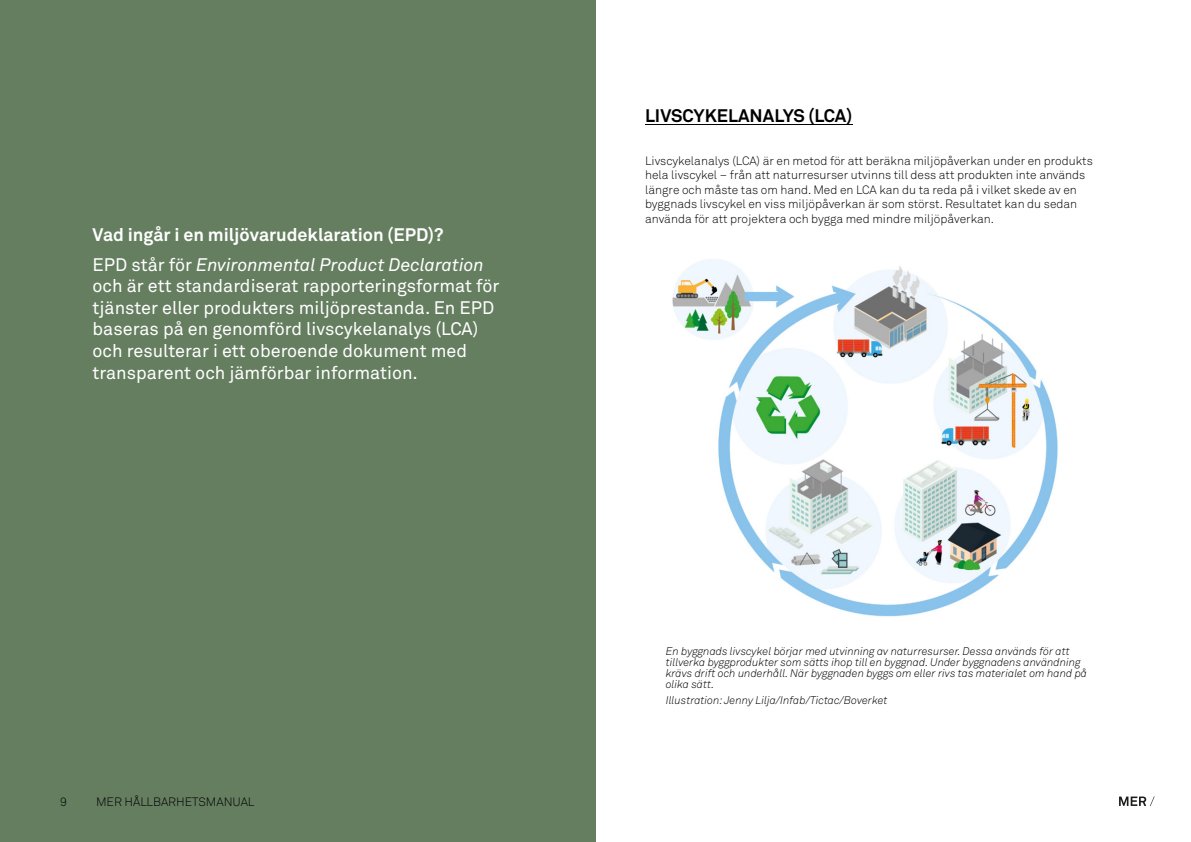
<style>
.page{position:relative;width:1191px;height:842px;background:#fff}
.page>*{position:absolute;margin:0;border:0;box-sizing:border-box;transform-origin:0 0}
.t1{font:18px/21.6px "Akkurat Std";color:#fff}
.t2{font:700 18px/29.6px "Akkurat Std";color:#fff}
.t3{font:700 18px "Akkurat Std";color:#000}
.t4{font:300 12px/14.4px "Akkurat Std";color:#000}
.t5{font:italic 300 11px/11px "Akkurat Std";color:#000}
.s1{font-weight:400}
.s2{font-weight:400;font-style:italic}
</style>
<div class="page">
<div style="left:0;top:0;width:595px;height:842px;background:#657e60"></div>
<svg style="left:1119px;top:796px;width:35px;height:10px"></svg>
<hr style="left:645px;top:124px;width:207px;height:1px;background:#000">
<img style="left:672px;top:259px;width:386px;height:358px">
<h1 class="t2" style="left:93px;top:221px;width:393px">Vad ingår i en miljövarudeklaration (EPD)?<br><span class="s1">EPD står för</span> <span class="s2">Environmental Product Declaration</span></h1>
<h1 class="t1" style="left:93px;top:276px;width:408px">och är ett standardiserat rapporteringsformat för tjänster eller produkters miljöprestanda. En EPD baseras på en genomförd livscykelanalys (LCA) och resulterar i ett oberoende dokument med transparent och jämförbar information.</h1>
<p class="t4" style="left:60px;top:795px;width:8px">9</p>
<p class="t4" style="left:96px;top:795px;width:160px">MER HÅLLBARHETSMANUAL</p>
<h1 class="t3" style="left:645px;top:108px;width:209px">LIVSCYKELANALYS (LCA)</h1>
<p class="t4" style="left:645px;top:154px;width:449px">Livscykelanalys (LCA) är en metod för att beräkna miljöpåverkan under en produkts hela livscykel – från att naturresurser utvinns till dess att produkten inte används längre och måste tas om hand. Med en LCA kan du ta reda på i vilket skede av en byggnads livscykel en viss miljöpåverkan är som störst. Resultatet kan du sedan använda för att projektera och bygga med mindre miljöpåverkan.</p>
<p class="t5" style="left:665px;top:646px;width:423px">En byggnads livscykel börjar med utvinning av naturresurser. Dessa används för att tillverka byggprodukter som sätts ihop till en byggnad. Under byggnadens användning krävs drift och underhåll. När byggnaden byggs om eller rivs tas materialet om hand på olika sätt.</p>
<p class="t5" style="left:665px;top:695px;width:223px">Illustration: Jenny Lilja/Infab/Tictac/Boverket</p>
</div>
